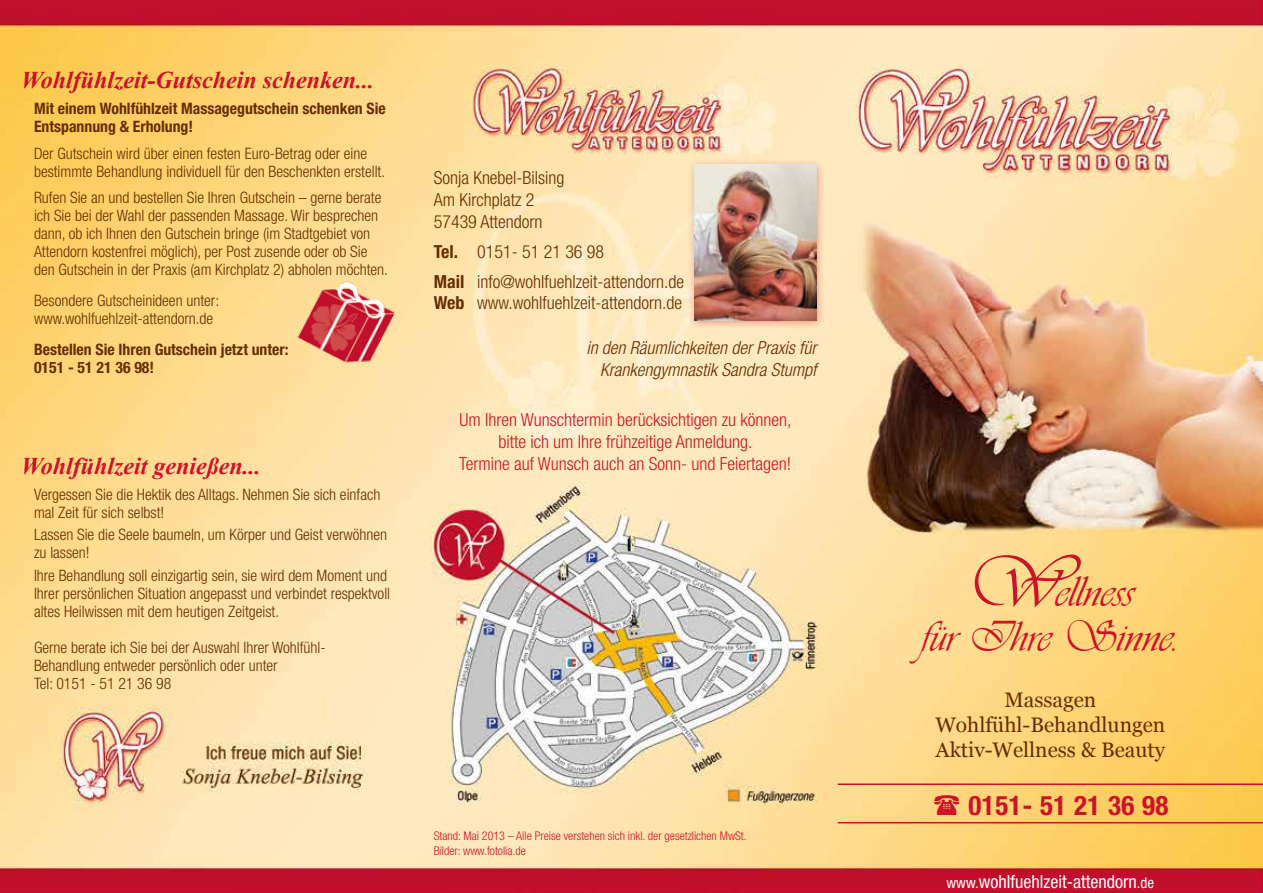
<style>
.page{position:relative;width:1263px;height:893px;background:#fff}
.page>*{position:absolute;margin:0;border:0;box-sizing:border-box;transform-origin:0 0}
.t1{font:45px/45px "Vivaldi D";color:#cc1328;text-align:center}
.t2{font:700 condensed 27px "Helvetica Neue LT Std";letter-spacing:.02em;color:#cc1328}
.t3{font:italic 700 24px "Times New Roman";color:#cc1328}
.t4{font:21px/25.2px "Georgia";color:#672d00;text-align:center}
.t5{font:300 condensed 18px/21.6px "Helvetica Neue LT Std";color:#672d00}
.t6{font:300 condensed 18px/21.6px "Helvetica Neue LT Std";color:#cc1328;text-align:center}
.t7{font:italic 300 condensed 18px/21.6px "Helvetica Neue LT Std";color:#672d00;text-align:right}
.t8{font:condensed 18px "Helvetica Neue LT Std";color:#fff}
.t9{font:300 condensed 15.75px/18px "Helvetica Neue LT Std";color:#672d00}
.t10{font:700 condensed 15.75px/18px "Helvetica Neue LT Std";color:#672d00}
.t11{font:300 condensed 12px/15px "Helvetica Neue LT Std";color:#cc1328}
.s1{font-weight:700}
.s2{font-size:75px}
.s3{font-size:15px}
</style>
<div class="page">
<img style="left:0;top:0;width:1263px;height:893px">
<div style="left:688px;top:158px;width:138px;height:173px;background:#cc1328;opacity:.4"></div>
<img style="left:695px;top:165px;width:121px;height:156px">
<hr style="left:838px;top:822px;width:425px;height:1px;background:#cc1328">
<hr style="left:838px;top:783px;width:425px;height:2px;background:#cc1328">
<img style="left:276px;top:264px;width:142px;height:114px">
<svg style="left:934px;top:794px;width:25px;height:21px"></svg>
<h3 class="t3" style="left:21px;top:63px;width:354px">Wohlfühlzeit-Gutschein schenken...</h3>
<p class="t10" style="left:34px;top:99px;width:353px">Mit einem Wohlfühlzeit Massagegutschein schenken Sie<br>Entspannung &amp; Erholung!</p>
<p class="t9" style="left:34px;top:144px;width:353px">Der Gutschein wird über einen festen Euro-Betrag oder eine bestimmte Behandlung individuell für den Beschenkten erstellt.</p>
<p class="t9" style="left:34px;top:188px;width:356px">Rufen Sie an und bestellen Sie Ihren Gutschein – gerne berate ich Sie bei der Wahl der passenden Massage. Wir besprechen dann, ob ich Ihnen den Gutschein bringe (im Stadtgebiet von Attendorn kostenfrei möglich), per Post zusende oder ob Sie den Gutschein in der Praxis (am Kirchplatz 2) abholen möchten.</p>
<p class="t9" style="left:34px;top:291px;width:187px">Besondere Gutscheinideen unter: www.wohlfuehlzeit-attendorn.de</p>
<p class="t10" style="left:34px;top:340px;width:256px">Bestellen Sie Ihren Gutschein jetzt unter:<br>0151 - 51 21 36 98!</p>
<h3 class="t3" style="left:21px;top:449px;width:241px">Wohlfühlzeit genießen...</h3>
<p class="t9" style="left:34px;top:485px;width:348px">Vergessen Sie die Hektik des Alltags. Nehmen Sie sich einfach mal Zeit für sich selbst!</p>
<p class="t9" style="left:34px;top:526px;width:355px">Lassen Sie die Seele baumeln, um Körper und Geist verwöhnen zu lassen!</p>
<p class="t9" style="left:34px;top:566px;width:358px">Ihre Behandlung soll einzigartig sein, sie wird dem Moment und<br>Ihrer persönlichen Situation angepasst und verbindet respektvoll altes Heilwissen mit dem heutigen Zeitgeist.</p>
<p class="t9" style="left:34px;top:638px;width:293px">Gerne berate ich Sie bei der Auswahl Ihrer Wohlfühl-<br>Behandlung entweder persönlich oder unter<br>Tel: 0151 - 51 21 36 98</p>
<p class="t5" style="left:434px;top:167px;width:132px">Sonja Knebel-Bilsing<br>Am Kirchplatz 2<br>57439 Attendorn</p>
<p class="t5" style="left:434px;top:236px;width:252px;line-height:30.2px"><span class="s1">Tel.</span> 0151- 51 21 36 98<br><span class="s1">Mail</span> info@wohlfuehlzeit-attendorn.de</p>
<p class="t5" style="left:434px;top:292px;width:250px"><span class="s1">Web</span> www.wohlfuehlzeit-attendorn.de</p>
<p class="t7" style="left:586px;top:337px;width:232px">in den Räumlichkeiten der Praxis für<br>Krankengymnastik Sandra Stumpf</p>
<p class="t6" style="left:459px;top:409px;width:334px">Um Ihren Wunschtermin berücksichtigen zu können, bitte ich um Ihre frühzeitige Anmeldung.<br>Termine auf Wunsch auch an Sonn- und Feiertagen!</p>
<p class="t11" style="left:434px;top:829px;width:314px">Stand: Mai 2013 – Alle Preise verstehen sich inkl. der gesetzlichen MwSt.<br>Bilder: www.fotolia.de</p>
<h1 class="t1" style="left:921px;top:569px;width:260px"><span class="s2">W</span>ellness<br>für Ihre Sinne.</h1>
<h3 class="t4" style="left:935px;top:688px;width:231px">Massagen<br>Wohlfühl-Behandlungen<br>Aktiv-Wellness &amp; Beauty</h3>
<h2 class="t2" style="left:968px;top:789px;width:202px">0151- 51 21 36 98</h2>
<p class="t8" style="left:946px;top:871px;width:209px"><span class="s3">www.</span>wohlfuehlzeit-attendorn<span class="s3">.de</span></p>
</div>
